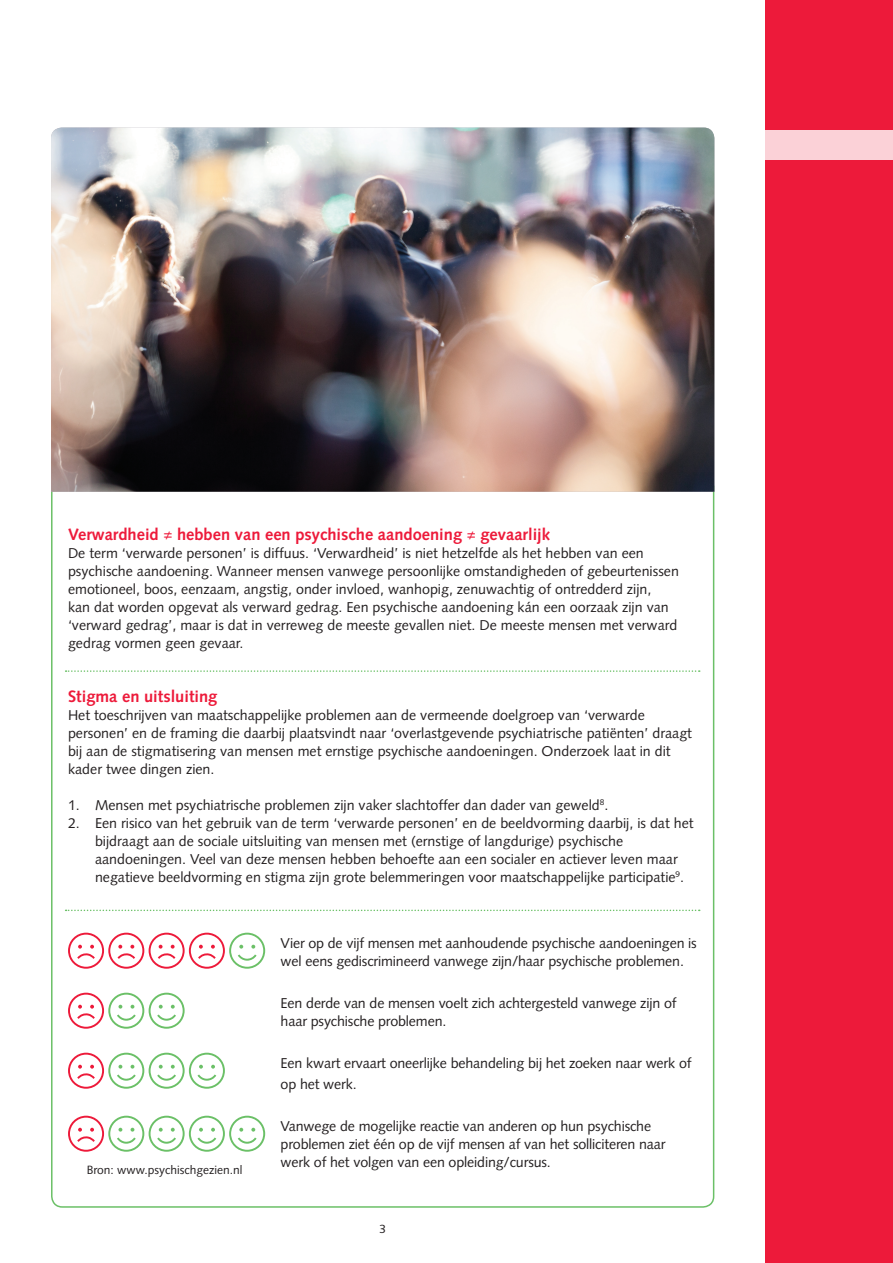
<style>
.page{position:relative;width:893px;height:1263px;background:#fff}
.page>*{position:absolute;margin:0;border:0;box-sizing:border-box;transform-origin:0 0}
.t1{font:700 16.5px "Syntax LT Std";color:#ed1a3a}
.t2{font:14.25px/18px "Syntax LT Std";color:#231f20}
.t3{font:12px "Syntax LT Std";color:#231f20}
</style>
<div class="page">
<div style="left:765px;top:0;width:128px;height:1263px;background:#ed1a3a"></div>
<div style="left:765px;top:130px;width:128px;height:29px;background:#fbd1d7"></div>
<svg style="left:51px;top:485px;width:664px;height:723px"></svg>
<svg style="left:68px;top:933px;width:197px;height:36px"></svg>
<svg style="left:68px;top:993px;width:117px;height:36px"></svg>
<svg style="left:68px;top:1053px;width:157px;height:36px"></svg>
<svg style="left:68px;top:1116px;width:197px;height:36px"></svg>
<img style="left:51px;top:128px;width:663px;height:364px">
<svg style="left:66px;top:670px;width:634px;height:2px"></svg>
<svg style="left:66px;top:909px;width:634px;height:2px"></svg>
<p class="t1" style="left:68px;top:524px;width:484px">Verwardheid ≠ hebben van een psychische aandoening ≠ gevaarlijk</p>
<p class="t2" style="left:68px;top:544px;width:612px">De term ‘verwarde personen’ is diffuus. ‘Verwardheid’ is niet hetzelfde als het hebben van een psychische aandoening. Wanneer mensen vanwege persoonlijke omstandigheden of gebeurtenissen emotioneel, boos, eenzaam, angstig, onder invloed, wanhopig, zenuwachtig of ontredderd zijn,<br>kan dat worden opgevat als verward gedrag. Een psychische aandoening kán een oorzaak zijn van ‘verward gedrag’, maar is dat in verreweg de meeste gevallen niet. De meeste mensen met verward gedrag vormen geen gevaar.</p>
<p class="t1" style="left:68px;top:686px;width:151px">Stigma en uitsluiting</p>
<p class="t2" style="left:68px;top:706px;width:625px">Het toeschrijven van maatschappelijke problemen aan de vermeende doelgroep van ‘verwarde personen’ en de framing die daarbij plaatsvindt naar ‘overlastgevende psychiatrische patiënten’ draagt bij aan de stigmatisering van mensen met ernstige psychische aandoeningen. Onderzoek laat in dit kader twee dingen zien.</p>
<p class="t2" style="left:68px;top:796px;width:542px">1. Mensen met psychiatrische problemen zijn vaker slachtoffer dan dader van geweld<sup>8</sup>.</p>
<p class="t2" style="left:95px;top:814px;width:600px;text-indent:-27px">2. Een risico van het gebruik van de term ‘verwarde personen’ en de beeldvorming daarbij, is dat het bijdraagt aan de sociale uitsluiting van mensen met (ernstige of langdurige) psychische aandoeningen. Veel van deze mensen hebben behoefte aan een socialer en actiever leven maar negatieve beeldvorming en stigma zijn grote belemmeringen voor maatschappelijke participatie<sup>9</sup>.</p>
<p class="t3" style="left:87px;top:1163px;width:157px">Bron: www.psychischgezien.nl</p>
<p class="t2" style="left:281px;top:934px;width:418px">Vier op de vijf mensen met aanhoudende psychische aandoeningen is wel eens gediscrimineerd vanwege zijn/haar psychische problemen.</p>
<p class="t2" style="left:281px;top:994px;width:397px">Een derde van de mensen voelt zich achtergesteld vanwege zijn of haar psychische problemen.</p>
<p class="t2" style="left:281px;top:1052px;width:412px;line-height:21px">Een kwart ervaart oneerlijke behandeling bij het zoeken naar werk of op het werk.</p>
<p class="t2" style="left:281px;top:1117px;width:386px">Vanwege de mogelijke reactie van anderen op hun psychische problemen ziet één op de vijf mensen af van het solliciteren naar werk of het volgen van een opleiding/cursus.</p>
<p class="t3" style="left:379px;top:1221px;width:8px">3</p>
</div>
